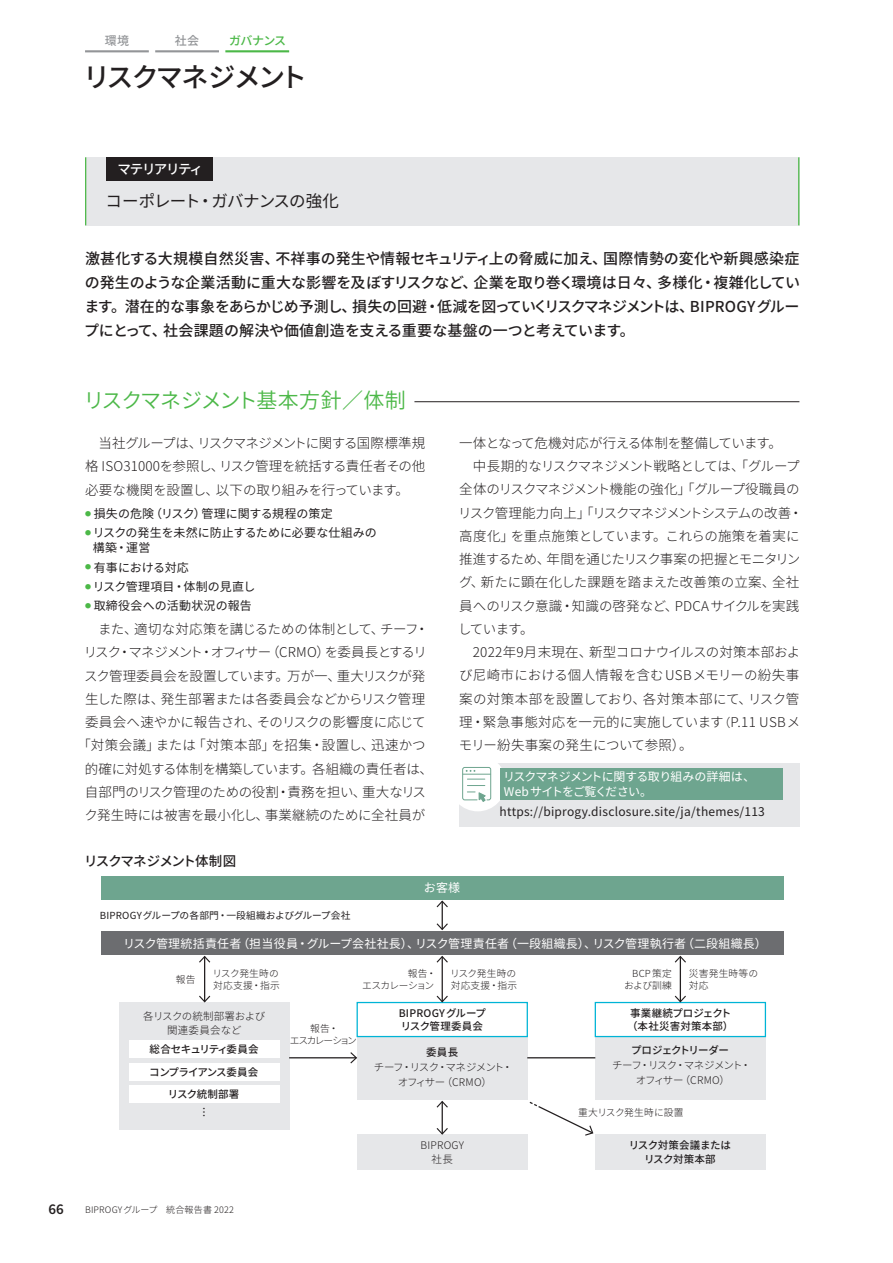
<style>
.page{position:relative;width:893px;height:1263px;background:#fff}
.page>*{position:absolute;margin:0;border:0;box-sizing:border-box;transform-origin:0 0}
.t1{font:500 27px "Noto Sans CJ Kjp";letter-spacing:-.085em;color:#231f20}
.t2{font:600 21px "Noto Sans CJ Kjp";letter-spacing:-.06em;color:#4cb848}
.t3{font:16.5px "Noto Sans CJ Kjp";letter-spacing:-.045em;color:#231f20}
.t4{font:500 15px/24px "Noto Sans CJ Kjp";letter-spacing:-.005em;color:#231f20;text-align:justify}
.t5{font:600 15px "Source Sans Pro";color:#231f20}
.t6{font:300 13.5px/23.2px "Noto Sans CJ Kjp";letter-spacing:-.015em;color:#231f20;text-align:justify}
.t7{font:500 13.5px "Noto Sans CJ Kjp";letter-spacing:-.06em;color:#231f20}
.t8{font:500 13.5px "Noto Sans CJ Kjp";letter-spacing:-.115em;color:#fff}
.t9{font:12px "Noto Sans CJ Kjp";letter-spacing:.02em;color:#231f20}
.t10{font:12px "Noto Sans CJ Kjp";letter-spacing:.02em;color:#fff}
.t11{font:12px/15px "Noto Sans CJ Kjp";color:#231f20}
.t12{font:12px/15px "Noto Sans CJ Kjp";letter-spacing:-.05em;color:#fff}
.t13{font:12px "Noto Sans CJ Kjp";letter-spacing:-.005em;color:#231f20}
.t14{font:500 12px "Noto Sans CJ Kjp";letter-spacing:-.055em;color:#4cb848}
.t15{font:500 12px "Noto Sans CJ Kjp";color:#939598}
.t16{font:12px "Noto Sans CJ Kjp";color:#fff}
.t17{font:300 10.5px/15px "Noto Sans CJ Kjp";letter-spacing:-.06em;color:#231f20;text-align:center}
.t18{font:500 10.5px/13.5px "Noto Sans CJ Kjp";letter-spacing:.02em;color:#231f20}
.t19{font:500 10.5px/22.4px "Noto Sans CJ Kjp";letter-spacing:-.055em;color:#231f20;text-align:center}
.t20{font:500 10.5px/13.5px "Noto Sans CJ Kjp";letter-spacing:-.005em;color:#231f20;text-align:center}
.t21{font:300 10.5px/13.5px "Noto Sans CJ Kjp";color:#231f20;text-align:center}
.t22{font:500 10.5px "Noto Sans CJ Kjp";letter-spacing:-.095em;color:#231f20}
.t23{font:300 10.5px/13.5px "Noto Sans CJ Kjp";letter-spacing:.02em;color:#231f20;text-align:center}
.t24{font:300 9.75px/12px "Noto Sans CJ Kjp";letter-spacing:.02em;color:#231f20}
.t25{font:9.75px "Noto Sans CJ Kjp";letter-spacing:.01em;color:#231f20}
.t26{font:300 9.75px "Noto Sans CJ Kjp";color:#231f20}
.t27{font:300 9.75px/12px "Noto Sans CJ Kjp";letter-spacing:-.05em;color:#231f20;text-align:right}
.t28{font:300 9.75px/12px "Noto Sans CJ Kjp";letter-spacing:-.13em;color:#231f20;text-align:center}
.t29{font:300 9px "Noto Sans CJ Kjp";letter-spacing:.02em;color:#231f20}
.s1{font-size:12px}
</style>
<div class="page">
<div style="left:85px;top:157px;width:714px;height:68px;background:#e6e7e9"></div>
<hr style="left:85px;top:157px;width:1px;height:68px;background:#4cb848">
<hr style="left:85px;top:401px;width:714px;height:1px;background:#231f20">
<hr style="left:85px;top:400px;width:329px;height:4px;background:#fff">
<div style="left:119px;top:1002px;width:170px;height:128px;background:#e6e7e9"></div>
<div style="left:357px;top:1002px;width:170px;height:98px;background:#e6e7e9"></div>
<div style="left:357px;top:1134px;width:170px;height:35px;background:#e6e7e9"></div>
<div style="left:595px;top:1002px;width:170px;height:98px;background:#e6e7e9"></div>
<div style="left:595px;top:1134px;width:170px;height:35px;background:#e6e7e9"></div>
<div style="left:101px;top:876px;width:682px;height:23px;background:#6ea58f"></div>
<div style="left:101px;top:931px;width:682px;height:24px;background:#6c6d70"></div>
<div style="left:357px;top:1002px;width:170px;height:34px;background:#fff"></div>
<div style="left:357px;top:1002px;width:171px;height:35px;border:1px solid #00b4d6"></div>
<div style="left:129px;top:1041px;width:151px;height:17px;background:#fff"></div>
<div style="left:129px;top:1063px;width:151px;height:17px;background:#fff"></div>
<div style="left:129px;top:1085px;width:151px;height:17px;background:#fff"></div>
<div style="left:595px;top:1002px;width:170px;height:34px;background:#fff"></div>
<div style="left:595px;top:1002px;width:171px;height:35px;border:1px solid #00b4d6"></div>
<hr style="left:204px;top:956px;width:1px;height:46px;background:#231f20">
<svg style="left:199px;top:955px;width:12px;height:9px"></svg>
<svg style="left:199px;top:994px;width:12px;height:9px"></svg>
<hr style="left:289px;top:1057px;width:67px;height:1px;background:#231f20">
<svg style="left:349px;top:1052px;width:8px;height:12px"></svg>
<hr style="left:527px;top:1057px;width:68px;height:1px;background:#231f20">
<hr style="left:442px;top:956px;width:1px;height:46px;background:#231f20">
<svg style="left:436px;top:955px;width:12px;height:9px"></svg>
<svg style="left:435px;top:994px;width:14px;height:9px"></svg>
<hr style="left:680px;top:956px;width:1px;height:46px;background:#231f20">
<svg style="left:674px;top:955px;width:12px;height:9px"></svg>
<svg style="left:673px;top:994px;width:14px;height:9px"></svg>
<svg style="left:436px;top:900px;width:12px;height:31px"></svg>
<hr style="left:442px;top:1101px;width:1px;height:33px;background:#231f20">
<svg style="left:436px;top:1100px;width:12px;height:9px"></svg>
<svg style="left:436px;top:1127px;width:12px;height:8px"></svg>
<svg style="left:529px;top:1101px;width:65px;height:35px"></svg>
<div style="left:459px;top:763px;width:340px;height:63px;background:#e6e7e9"></div>
<div style="left:500px;top:768px;width:282px;height:31px;background:#6ea58f"></div>
<svg style="left:459px;top:763px;width:47px;height:48px"></svg>
<div style="left:106px;top:157px;width:107px;height:24px;background:#231f20"></div>
<hr style="left:85px;top:50px;width:64px;height:2px;background:#939598">
<hr style="left:155px;top:50px;width:64px;height:2px;background:#939598">
<hr style="left:225px;top:50px;width:64px;height:2px;background:#4cb848">
<hr style="left:798px;top:157px;width:1px;height:68px;background:#4cb848">
<p class="t15" style="left:105px;top:33px;width:26px">環境</p>
<p class="t15" style="left:175px;top:33px;width:26px">社会</p>
<p class="t14" style="left:229px;top:33px;width:59px">ガバナンス</p>
<h1 class="t1" style="left:83px;top:62px;width:225px">リスクマネジメント</h1>
<p class="t8" style="left:117px;top:162px;width:87px">マテリアリティ</p>
<p class="t3" style="left:105px;top:191px;width:235px">コーポレート・ガバナンスの強化</p>
<p class="t4" style="left:84px;top:247px;width:717px">激甚化する大規模自然災害、不祥事の発生や情報セキュリティ上の脅威に加え、国際情勢の変化や新興感染症の発生のような企業活動に重大な影響を及ぼすリスクなど、企業を取り巻く環境は日々、多様化・複雑化しています。潜在的な事象をあらかじめ予測し、損失の回避・低減を図っていくリスクマネジメントは、BIPROGYグループにとって、社会課題の解決や価値創造を支える重要な基盤の一つと考えています。</p>
<h2 class="t2" style="left:84px;top:389px;width:324px">リスクマネジメント基本方針／体制</h2>
<p class="t6" style="left:85px;top:432px;width:342px">　当社グループは、リスクマネジメントに関する国際標準規格 ISO31000を参照し、リスク管理を統括する責任者その他必要な機関を設置し、以下の取り組みを行っています。</p>
<p class="t11" style="left:85px;top:506px;width:249px"><sup>●</sup> 損失の危険（リスク）管理に関する規程の策定</p>
<p class="t11" style="left:93px;top:526px;width:285px;text-indent:-8px"><sup>●</sup> リスクの発生を未然に防止するために必要な仕組みの構築・運営</p>
<p class="t13" style="left:85px;top:560px;width:105px"><sup>●</sup> 有事における対応</p>
<p class="t9" style="left:85px;top:580px;width:172px"><sup>●</sup> リスク管理項目・体制の見直し</p>
<p class="t9" style="left:85px;top:599px;width:168px"><sup>●</sup> 取締役会への活動状況の報告</p>
<p class="t6" style="left:77px;top:618px;width:357px;text-align:center">　また、適切な対応策を講じるための体制として、チーフ・リスク・マネジメント・オフィサー（CRMO）を委員長とするリスク管理委員会を設置しています。万が一、重大リスクが発生した際は、発生部署または各委員会などからリスク管理委員会へ速やかに報告され、そのリスクの影響度に応じて「対策会議」または「対策本部」を招集・設置し、迅速かつ的確に対処する体制を構築しています。各組織の責任者は、自部門のリスク管理のための役割・責務を担い、重大なリスク発生時には被害を最小化し、事業継続のために全社員が</p>
<p class="t7" style="left:84px;top:853px;width:154px">リスクマネジメント体制図</p>
<p class="t6" style="left:458px;top:432px;width:346px;text-align:left">一体となって危機対応が行える体制を整備しています。<br>　中長期的なリスクマネジメント戦略としては、「グループ全体のリスクマネジメント機能の強化」「グループ役職員のリスク管理能力向上」「リスクマネジメントシステムの改善・高度化」を重点施策としています。これらの施策を着実に推進するため、年間を通じたリスク事案の把握とモニタリング、新たに顕在化した課題を踏まえた改善策の立案、全社員へのリスク意識・知識の啓発など、PDCAサイクルを実践しています。<br>　2022年9月末現在、新型コロナウイルスの対策本部および尼崎市における個人情報を含むUSBメモリーの紛失事案の対策本部を設置しており、各対策本部にて、リスク管理・緊急事態対応を一元的に実施しています<span class="s1">（</span>P.11 USBメモリー紛失事案の発生について参照）。</p>
<p class="t12" style="left:503px;top:769px;width:254px">リスクマネジメントに関する取り組みの詳細は、<br>Webサイトをご覧ください。</p>
<p class="t9" style="left:500px;top:805px;width:267px">https://biprogy.disclosure.site/ja/themes/113</p>
<p class="t25" style="left:100px;top:910px;width:252px">BIPROGYグループの各部門・一段組織およびグループ会社</p>
<p class="t16" style="left:424px;top:881px;width:38px">お客様</p>
<p class="t10" style="left:123px;top:936px;width:645px">リスク管理統括責任者（担当役員・グループ会社社長）、リスク管理責任者（一段組織長）、リスク管理執行者（二段組織長）</p>
<p class="t24" style="left:213px;top:967px;width:69px">リスク発生時の対応支援・指示</p>
<p class="t24" style="left:450px;top:967px;width:69px">リスク発生時の対応支援・指示</p>
<p class="t24" style="left:689px;top:967px;width:71px">災害発生時等の対応</p>
<p class="t24" style="left:624px;top:967px;width:49px;text-align:right">BCP策定および訓練</p>
<p class="t24" style="left:176px;top:973px;width:21px">報告</p>
<p class="t27" style="left:362px;top:967px;width:76px">報告・<br>エスカレーション</p>
<p class="t28" style="left:290px;top:1022px;width:69px">報告・<br>エスカレーション</p>
<p class="t18" style="left:399px;top:1006px;width:89px">BIPROGYグループリスク管理委員会</p>
<p class="t18" style="left:627px;top:1006px;width:108px">事業継続プロジェクト（本社災害対策本部）</p>
<p class="t22" style="left:631px;top:1044px;width:99px">プロジェクトリーダー</p>
<p class="t17" style="left:612px;top:1058px;width:140px">チーフ・リスク・マネジメント・オフィサー（CRMO）</p>
<p class="t21" style="left:143px;top:1010px;width:124px">各リスクの統制部署および関連委員会など</p>
<p class="t24" style="left:689px;top:1014px;width:71px">災害発生時等の対応</p>
<p class="t19" style="left:149px;top:1038px;width:111px">総合セキュリティ委員会コンプライアンス委員会リスク統制部署</p>
<p class="t20" style="left:426px;top:1045px;width:33px">委員長</p>
<p class="t17" style="left:374px;top:1059px;width:140px">チーフ・リスク・マネジメント・オフィサー（CRMO）</p>
<p class="t20" style="left:199px;top:1105px;width:8px">…</p>
<p class="t5" style="left:48px;top:1199px;width:17px">66</p>
<p class="t29" style="left:85px;top:1204px;width:150px">BIPROGYグループ　統合報告書 2022</p>
<p class="t26" style="left:578px;top:1107px;width:107px">重大リスク発生時に設置</p>
<p class="t23" style="left:420px;top:1139px;width:45px">BIPROGY社長</p>
<p class="t20" style="left:629px;top:1139px;width:104px">リスク対策会議またはリスク対策本部</p>
</div>
